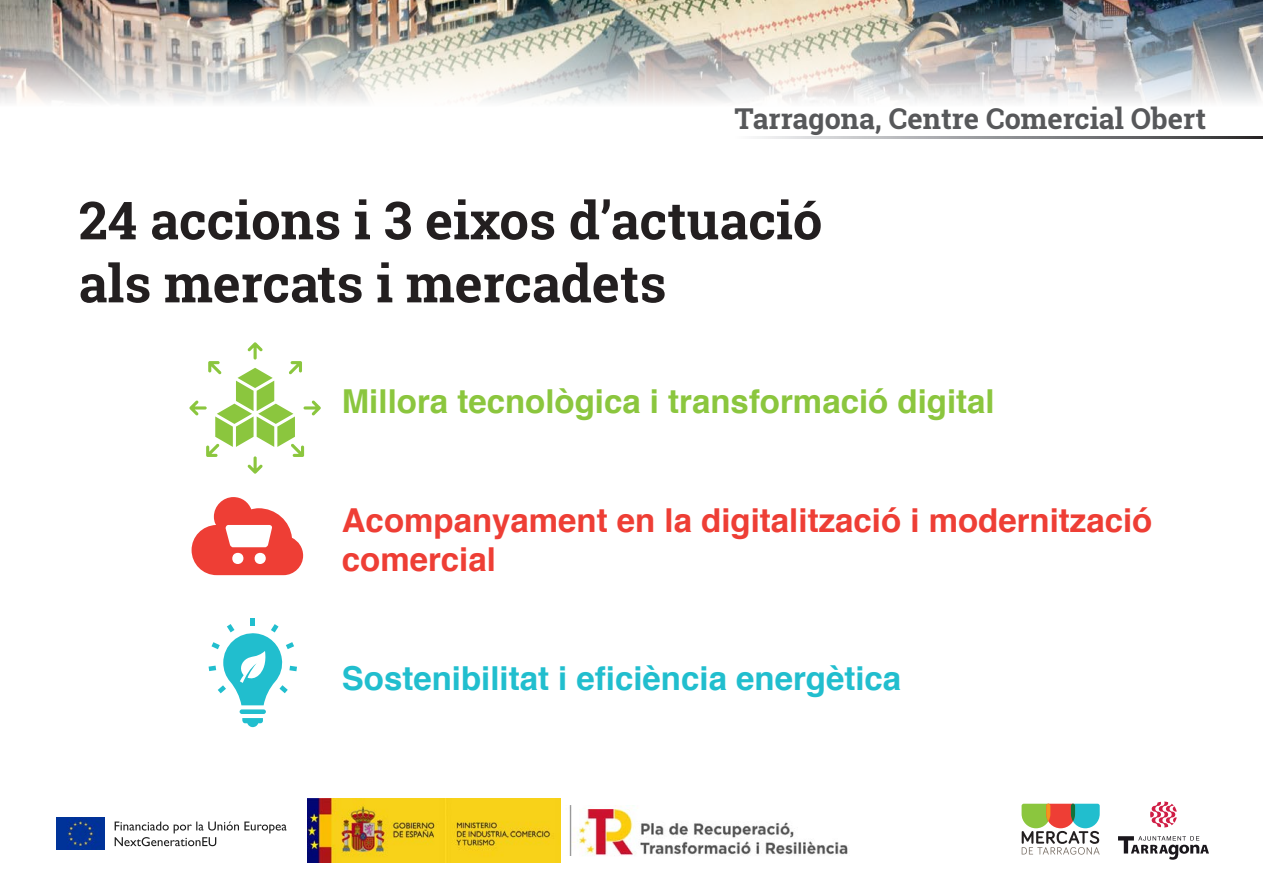
<style>
.page{position:relative;width:1263px;height:893px;background:#fff}
.page>*{position:absolute;margin:0;border:0;box-sizing:border-box;transform-origin:0 0}
.t1{font:700 52.5px "Roboto Slab";color:#231f20}
.t2{font:700 33px/39.6px "Helvetica";color:#ee3e35}
.t3{font:700 33px "Helvetica";color:#8bc63e}
.t4{font:700 33px "Helvetica";color:#21bece}
.t5{font:700 28.8px "Roboto Slab";color:#57585a}
</style>
<div class="page">
<img style="left:0;top:0;width:1263px;height:103px">
<svg style="left:1021px;top:804px;width:79px;height:51px"></svg>
<svg style="left:1118px;top:836px;width:91px;height:24px"></svg>
<svg style="left:1150px;top:801px;width:27px;height:26px"></svg>
<svg style="left:755px;top:137px;width:507px;height:1px"></svg>
<svg style="left:192px;top:497px;width:111px;height:78px"></svg>
<svg style="left:189px;top:342px;width:132px;height:132px"></svg>
<svg style="left:242px;top:718px;width:21px;height:9px"></svg>
<div style="left:240px;top:709px;width:26px;height:5px;background:#21bece;border-radius:2px"></div>
<svg style="left:209px;top:618px;width:88px;height:87px"></svg>
<img style="left:560px;top:805px;width:69px;height:50px">
<img style="left:56px;top:818px;width:49px;height:32px">
<svg style="left:115px;top:821px;width:172px;height:25px"></svg>
<img style="left:579px;top:810px;width:269px;height:46px">
<img style="left:307px;top:799px;width:253px;height:63px">
<p class="t5" style="left:735px;top:98px;width:473px">Tarragona, Centre Comercial Obert</p>
<p class="t1" style="left:79px;top:184px;width:745px">24 accions i 3 eixos d’actuació</p>
<p class="t1" style="left:79px;top:247px;width:589px">als mercats i mercadets</p>
<p class="t3" style="left:342px;top:375px;width:654px">Millora tecnològica i transformació digital</p>
<p class="t2" style="left:342px;top:501px;width:812px">Acompanyament en la digitalització i modernització comercial</p>
<p class="t4" style="left:342px;top:652px;width:561px">Sostenibilitat i eficiència energètica</p>
</div>
